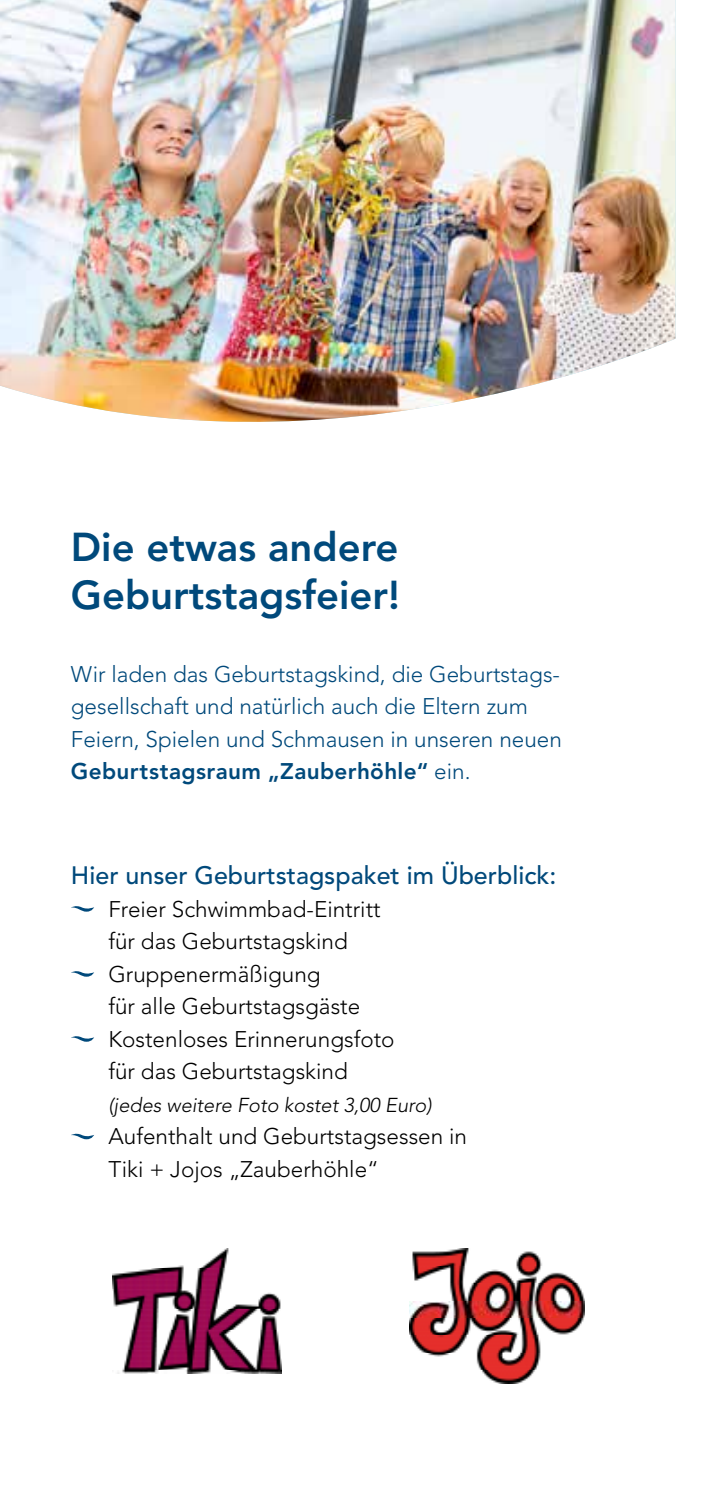
<style>
.page{position:relative;width:702px;height:1489px;background:#fff}
.page>*{position:absolute;margin:0;border:0;box-sizing:border-box;transform-origin:0 0}
.t1{font:800 40px/48px "Avenir LT Std";color:#00497b}
.t2{font:500 25px "Avenir LT Std";color:#00497b}
.t3{font:300 22.5px/32.5px "Avenir LT Std";color:#000}
.t4{font:300 22.5px/32.5px "Avenir LT Std";color:#00497b}
.t5{font:italic 300 20px "Avenir LT Std";color:#000}
.s1{font-weight:800}
</style>
<div class="page">
<img style="left:0;top:0;width:675px;height:422px">
<svg style="left:71px;top:906px;width:23px;height:5px"></svg>
<svg style="left:71px;top:971px;width:23px;height:5px"></svg>
<svg style="left:71px;top:1036px;width:23px;height:5px"></svg>
<svg style="left:71px;top:1133px;width:23px;height:6px"></svg>
<img style="left:112px;top:1248px;width:170px;height:124px">
<img style="left:409px;top:1248px;width:176px;height:135px">
<h1 class="t1" style="left:71px;top:523px;width:330px">Die etwas andere<br>Geburtstagsfeier!</h1>
<p class="t4" style="left:71px;top:657px;width:492px">Wir laden das Geburtstagskind, die Geburtstags&shy;gesellschaft und natürlich auch die Eltern zum Feiern, Spielen und Schmausen in unseren neuen <span class="s1">Geburtstagsraum „Zauberhöhle“</span> ein.</p>
<p class="t2" style="left:71px;top:861px;width:487px">Hier unser Geburtstagspaket im Überblick:</p>
<p class="t3" style="left:108px;top:892px;width:287px">Freier Schwimmbad-Eintritt für das Geburtstagskind<br>Gruppenermäßigung<br>für alle Geburtstagsgäste<br>Kostenloses Erinnerungsfoto für das Geburtstagskind</p>
<p class="t5" style="left:108px;top:1093px;width:324px">(jedes weitere Foto kostet 3,00 Euro)</p>
<p class="t3" style="left:108px;top:1120px;width:360px">Aufenthalt und Geburtstagsessen in<br>Tiki + Jojos „Zauberhöhle“</p>
</div>
